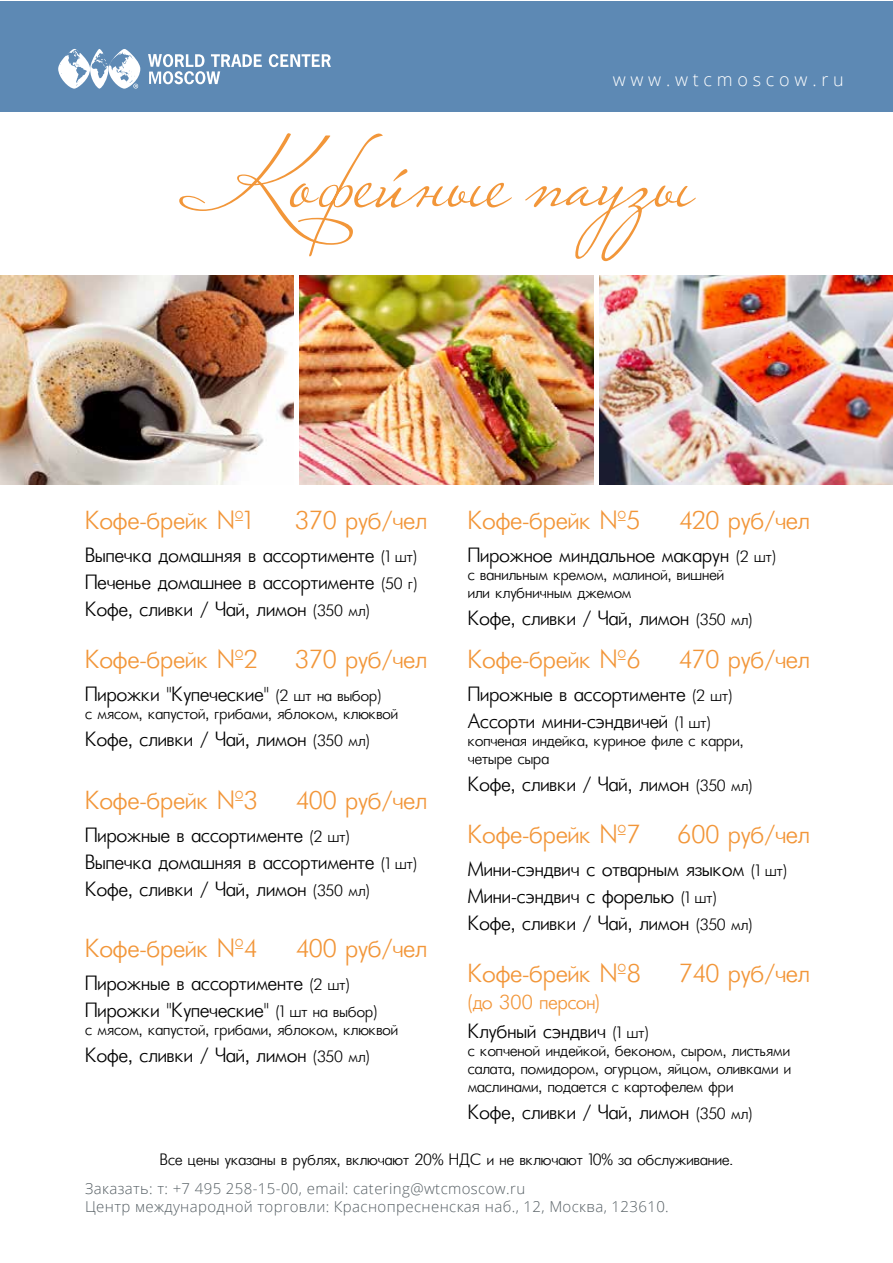
<style>
.page{position:relative;width:893px;height:1263px;background:#fff}
.page>*{position:absolute;margin:0;border:0;box-sizing:border-box;transform-origin:0 0}
.t1{font:100.5px "Marianna";color:#f29639}
.t2{font:300 28.5px "Futura";color:#f29639}
.t3{font:300 22.5px/27px "Futura";color:#000}
.t4{font:300 22.5px "Futura";color:#f29639}
.t5{font:300 18px/18px "Futura";color:#000}
.t6{font:300 18px "Open Sans";letter-spacing:.265em;color:#fff}
.t7{font:300 15px/18px "Open Sans";letter-spacing:.025em;color:#576065}
.s1{font-size:18px}
</style>
<div class="page">
<div style="left:0;top:1px;width:893px;height:110px;background:#5d89b4"></div>
<svg style="left:58px;top:49px;width:82px;height:40px"></svg>
<svg style="left:269px;top:54px;width:62px;height:13px"></svg>
<svg style="left:148px;top:54px;width:114px;height:30px"></svg>
<img style="left:600px;top:275px;width:293px;height:210px">
<img style="left:300px;top:275px;width:293px;height:210px">
<img style="left:0;top:275px;width:293px;height:210px">
<p class="t6" style="left:613px;top:67px;width:233px">www.wtcmoscow.ru</p>
<h1 class="t1" style="left:199px;top:112px;width:496px">Кофейные паузы</h1>
<p class="t2" style="left:85px;top:505px;width:167px">Кофе-брейк №1</p>
<p class="t2" style="left:295px;top:505px;width:133px">370 руб/чел</p>
<p class="t3" style="left:85px;top:542px;width:334px;text-align:justify">Выпечка домашняя в ассортименте <span class="s1">(1 шт)<br></span>Печенье домашнее в ассортименте <span class="s1">(50 г)<br></span>Кофе, сливки / Чай, лимон <span class="s1">(350 мл)</span></p>
<p class="t2" style="left:85px;top:644px;width:174px">Кофе-брейк №2</p>
<p class="t2" style="left:295px;top:644px;width:133px">370 руб/чел</p>
<p class="t3" style="left:85px;top:681px;width:298px">Пирожки "Купеческие" <span class="s1">(2 шт на выбор)</span></p>
<p class="t5" style="left:85px;top:705px;width:315px">с мясом, капустой, грибами, яблоком, клюквой</p>
<p class="t3" style="left:85px;top:726px;width:286px">Кофе, сливки / Чай, лимон <span class="s1">(350 мл)</span></p>
<p class="t2" style="left:85px;top:785px;width:174px">Кофе-брейк №3</p>
<p class="t2" style="left:296px;top:785px;width:132px">400 руб/чел</p>
<p class="t3" style="left:85px;top:822px;width:333px">Пирожные в ассортименте <span class="s1">(2 шт)<br></span>Выпечка домашняя в ассортименте <span class="s1">(1 шт)<br></span>Кофе, сливки / Чай, лимон <span class="s1">(350 мл)</span></p>
<p class="t2" style="left:85px;top:933px;width:173px">Кофе-брейк №4</p>
<p class="t2" style="left:296px;top:933px;width:132px">400 руб/чел</p>
<p class="t3" style="left:85px;top:971px;width:294px">Пирожные в ассортименте <span class="s1">(2 шт)<br></span>Пирожки "Купеческие" <span class="s1">(1 шт на выбор)</span></p>
<p class="t5" style="left:85px;top:1021px;width:315px">с мясом, капустой, грибами, яблоком, клюквой</p>
<p class="t3" style="left:85px;top:1043px;width:286px">Кофе, сливки / Чай, лимон <span class="s1">(350 мл)</span></p>
<p class="t2" style="left:468px;top:505px;width:174px">Кофе-брейк №5</p>
<p class="t2" style="left:679px;top:505px;width:132px">420 руб/чел</p>
<p class="t3" style="left:468px;top:542px;width:310px">Пирожное миндальное макарун <span class="s1">(2 шт)</span></p>
<p class="t5" style="left:468px;top:566px;width:258px">с ванильным кремом, малиной, вишней или клубничным джемом</p>
<p class="t3" style="left:468px;top:605px;width:286px">Кофе, сливки / Чай, лимон <span class="s1">(350 мл)</span></p>
<p class="t2" style="left:468px;top:644px;width:175px">Кофе-брейк №6</p>
<p class="t2" style="left:679px;top:644px;width:132px">470 руб/чел</p>
<p class="t3" style="left:468px;top:681px;width:266px">Пирожные в ассортименте <span class="s1">(2 шт)<br></span>Ассорти мини-сэндвичей <span class="s1">(1 шт)</span></p>
<p class="t5" style="left:468px;top:732px;width:277px">копченая индейка, куриное филе с карри, четыре сыра</p>
<p class="t3" style="left:468px;top:771px;width:286px">Кофе, сливки / Чай, лимон <span class="s1">(350 мл)</span></p>
<p class="t2" style="left:468px;top:819px;width:174px">Кофе-брейк №7</p>
<p class="t2" style="left:678px;top:819px;width:134px">600 руб/чел</p>
<p class="t3" style="left:468px;top:856px;width:321px">Мини-сэндвич с отварным языком <span class="s1">(1 шт)<br></span>Мини-сэндвич с форелью <span class="s1">(1 шт)<br></span>Кофе, сливки / Чай, лимон <span class="s1">(350 мл)</span></p>
<p class="t2" style="left:468px;top:958px;width:175px">Кофе-брейк №8</p>
<p class="t2" style="left:679px;top:958px;width:132px">740 руб/чел</p>
<p class="t4" style="left:468px;top:990px;width:133px">(до 300 персон)</p>
<p class="t3" style="left:468px;top:1019px;width:182px">Клубный сэндвич <span class="s1">(1 шт)</span></p>
<p class="t5" style="left:468px;top:1042px;width:325px;text-align:justify">с копченой индейкой, беконом, сыром, листьями салата, помидором, огурцом, яйцом, оливками и маслинами, подается с картофелем фри</p>
<p class="t3" style="left:468px;top:1100px;width:286px">Кофе, сливки / Чай, лимон <span class="s1">(350 мл)</span></p>
<p class="t5" style="left:160px;top:1151px;width:575px">Все цены указаны в рублях, включают 20% НДС и не включают 10% за обслуживание.</p>
<p class="t7" style="left:85px;top:1179px;width:585px">Заказать: т: +7 495 258-15-00, email: catering@wtcmoscow.ru<br>Центр международной торговли: Краснопресненская наб., 12, Москва, 123610.</p>
</div>
